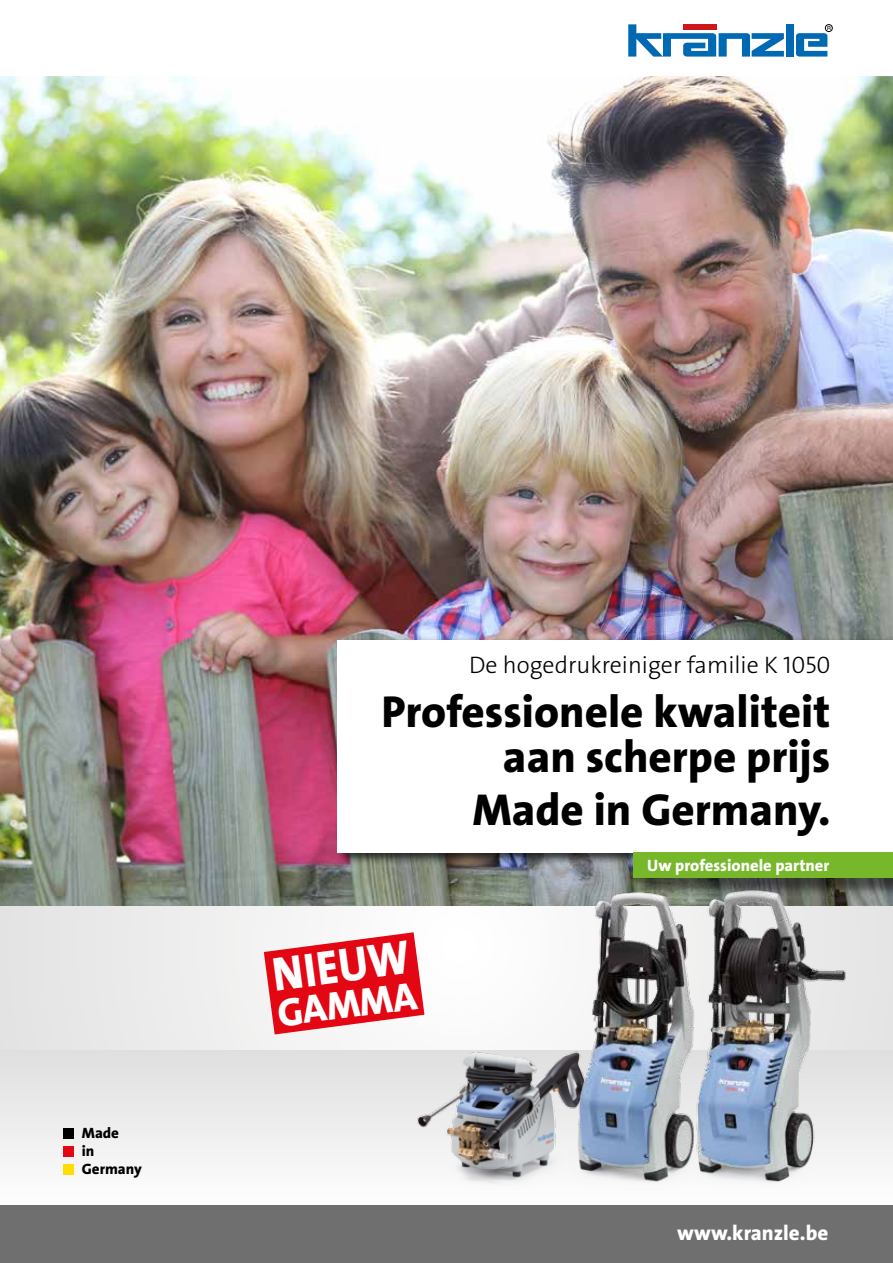
<style>
.page{position:relative;width:893px;height:1263px;background:#fff}
.page>*{position:absolute;margin:0;border:0;box-sizing:border-box;transform-origin:0 0}
.t1{font:48.15px "The Sans LP8 Ex Bld";color:#fff;scale:.92 1}
.t2{font:45px/45px "The Sans LP8 Ex Bld";color:#000;text-align:right}
.t3{font:39.75px "The Sans LP8 Ex Bld";color:#fff;scale:.96 1}
.t4{font:24px "The Sans LP3 Lig";color:#000}
.t5{font:21px "The Sans LP8 Ex Bld";color:#fff}
.t6{font:16.5px "The Sans LP8 Ex Bld";color:#fff}
.t7{font:15px/18px "The Sans LP8 Ex Bld";color:#000}
</style>
<div class="page">
<svg style="left:1px;top:906px;width:892px;height:144px"></svg>
<img style="left:1px;top:77px;width:892px;height:829px">
<svg style="left:0;top:81px;width:1px;height:1182px"></svg>
<svg style="left:0;top:821px;width:1px;height:442px"></svg>
<img style="left:0;top:77px;width:1px;height:554px">
<svg style="left:0;top:1050px;width:893px;height:156px"></svg>
<svg style="left:628px;top:24px;width:156px;height:33px"></svg>
<div style="left:786px;top:24px;width:8px;height:33px;background:#0069b4"></div>
<div style="left:825px;top:24px;width:8px;height:8px;border:1px solid #000;border-radius:50%"></div>
<svg style="left:796px;top:26px;width:35px;height:31px"></svg>
<div style="left:0;top:1206px;width:893px;height:57px;background:#706f6f"></div>
<div style="left:63px;top:1128px;width:10px;height:10px;background:#000"></div>
<div style="left:63px;top:1146px;width:10px;height:11px;background:#e30613"></div>
<div style="left:63px;top:1164px;width:10px;height:11px;background:#fd0"></div>
<div style="left:336px;top:636px;width:557px;height:229px;background:#000;opacity:.75"></div>
<div style="left:337px;top:640px;width:556px;height:212px;background:#fff"></div>
<img style="left:409px;top:1045px;width:140px;height:146px">
<img style="left:549px;top:885px;width:175px;height:311px">
<img style="left:688px;top:897px;width:160px;height:293px">
<svg style="left:264px;top:932px;width:160px;height:102px"></svg>
<div style="left:636px;top:855px;width:257px;height:42px;background:#000;opacity:.5"></div>
<div style="left:634px;top:853px;width:259px;height:25px;background:#76b82a"></div>
<p class="t7" style="left:82px;top:1124px;width:62px">Made<br>in<br>Germany</p>
<p class="t4" style="left:469px;top:649px;width:363px">De hogedrukreiniger familie K 1050</p>
<p class="t2" style="left:381px;top:689px;width:451px">Professionele kwaliteit aan scherpe prijs</p>
<p class="t2" style="left:472px;top:788px;width:360px">Made in Germany.</p>
<p class="t1" style="left:268px;top:944px;width:151px;rotate:-8deg">NIEUW</p>
<p class="t3" style="left:274px;top:988px;width:147px;rotate:-8deg">GAMMA</p>
<p class="t6" style="left:647px;top:855px;width:184px">Uw professionele partner</p>
<p class="t5" style="left:677px;top:1220px;width:153px">www.kranzle.be</p>
</div>
